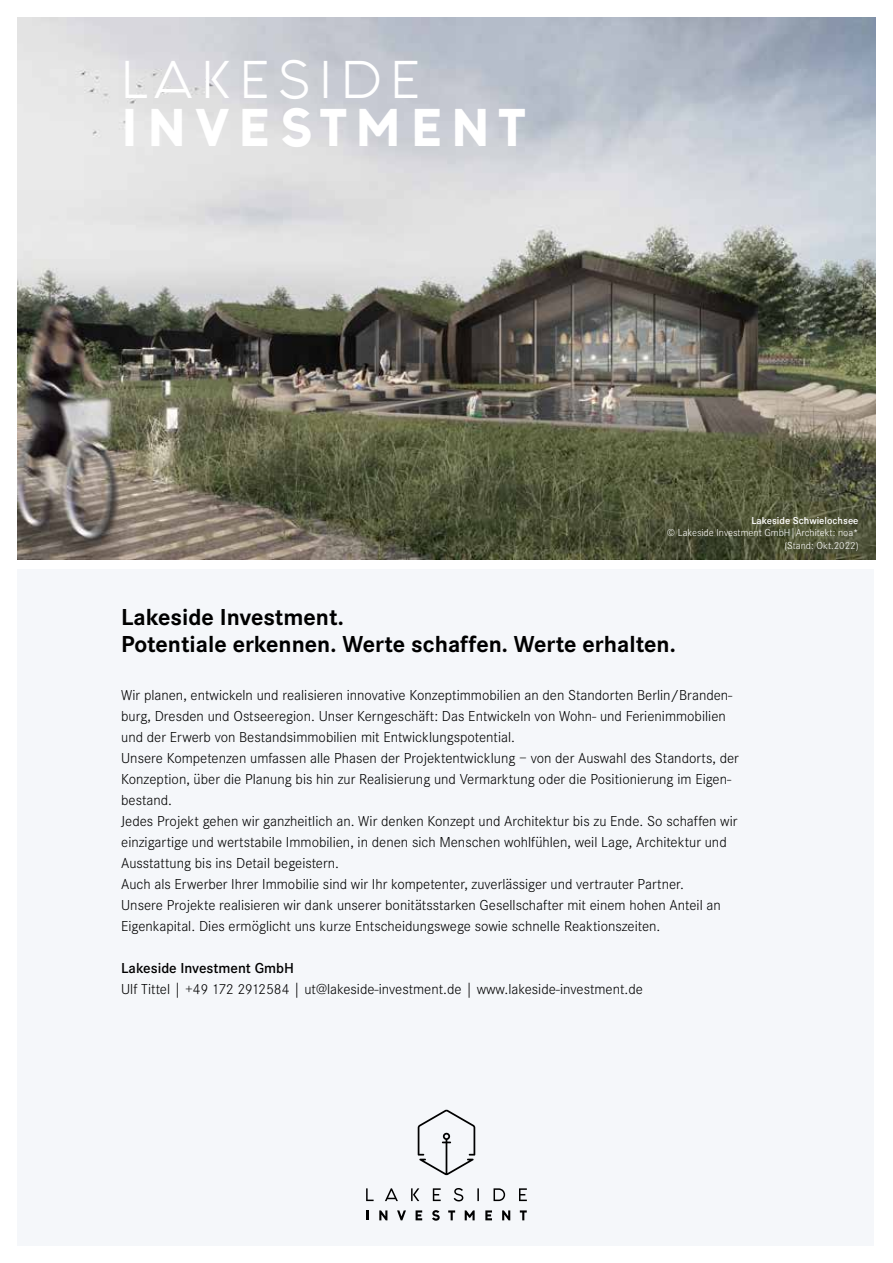
<style>
.page{position:relative;width:893px;height:1263px;background:#fff}
.page>*{position:absolute;margin:0;border:0;box-sizing:border-box;transform-origin:0 0}
.t1{font:800 45px "Fashion Fetish";letter-spacing:.2em;color:#fff}
.t2{font:45px "Fashion Fetish";letter-spacing:.2em;color:#fff}
.t3{font:700 24px/27px "Corporate S";color:#000}
.t4{font:300 15px/21px "Corporate S";color:#000}
.t5{font:600 15px "Corporate S";color:#000}
.t6{font:300 10.5px/12.6px "Corporate S";color:#fff;text-align:right}
.t7{font:600 10.5px "Corporate S";color:#fff}
</style>
<div class="page">
<img style="left:17px;top:17px;width:859px;height:542px">
<div style="left:17px;top:570px;width:856px;height:676px;background:#f5f7fa"></div>
<svg style="left:418px;top:1109px;width:57px;height:66px"></svg>
<svg style="left:366px;top:1210px;width:3px;height:10px"></svg>
<svg style="left:379px;top:1210px;width:8px;height:10px"></svg>
<svg style="left:397px;top:1210px;width:9px;height:10px"></svg>
<svg style="left:416px;top:1210px;width:6px;height:10px"></svg>
<svg style="left:432px;top:1210px;width:8px;height:11px"></svg>
<svg style="left:448px;top:1210px;width:7px;height:10px"></svg>
<svg style="left:465px;top:1210px;width:10px;height:10px"></svg>
<svg style="left:485px;top:1210px;width:7px;height:10px"></svg>
<svg style="left:502px;top:1210px;width:8px;height:10px"></svg>
<svg style="left:520px;top:1210px;width:7px;height:10px"></svg>
<svg style="left:366px;top:1188px;width:161px;height:13px"></svg>
<h1 class="t2" style="left:121px;top:44px;width:300px">LAKESIDE</h1>
<h1 class="t1" style="left:121px;top:91px;width:405px">INVESTMENT</h1>
<p class="t7" style="left:751px;top:514px;width:109px">Lakeside Schwielochsee</p>
<p class="t6" style="left:667px;top:527px;width:193px">© Lakeside Investment GmbH|Architekt: noa* (Stand: Okt.2022)</p>
<h2 class="t3" style="left:121px;top:604px;width:556px">Lakeside Investment.<br>Potentiale erkennen. Werte schaffen. Werte erhalten.</h2>
<p class="t4" style="left:121px;top:685px;width:619px">Wir planen, entwickeln und realisieren innovative Konzeptimmobilien an den Standorten Berlin/Branden&shy;burg, Dresden und Ostseeregion. Unser Kerngeschäft: Das Entwickeln von Wohn- und Ferienimmobilien und der Erwerb von Bestandsimmobilien mit Entwicklungspotential.<br>Unsere Kompetenzen umfassen alle Phasen der Projektentwicklung – von der Auswahl des Standorts, der Konzeption, über die Planung bis hin zur Realisierung und Vermarktung oder die Positionierung im Eigen&shy;bestand.<br>Jedes Projekt gehen wir ganzheitlich an. Wir denken Konzept und Architektur bis zu Ende. So schaffen wir einzigartige und wertstabile Immobilien, in denen sich Menschen wohlfühlen, weil Lage, Architektur und Ausstattung bis ins Detail begeistern.<br>Auch als Erwerber Ihrer Immobilie sind wir Ihr kompetenter, zuverlässiger und vertrauter Partner.<br>Unsere Projekte realisieren wir dank unserer bonitätsstarken Gesellschafter mit einem hohen Anteil an Eigenkapital. Dies ermöglicht uns kurze Entscheidungswege sowie schnelle Reaktionszeiten.</p>
<p class="t5" style="left:121px;top:960px;width:174px">Lakeside Investment GmbH</p>
<p class="t4" style="left:121px;top:979px;width:523px">Ulf Tittel | +49 172 2912584 | ut@lakeside-investment.de | www.lakeside-investment.de</p>
</div>
